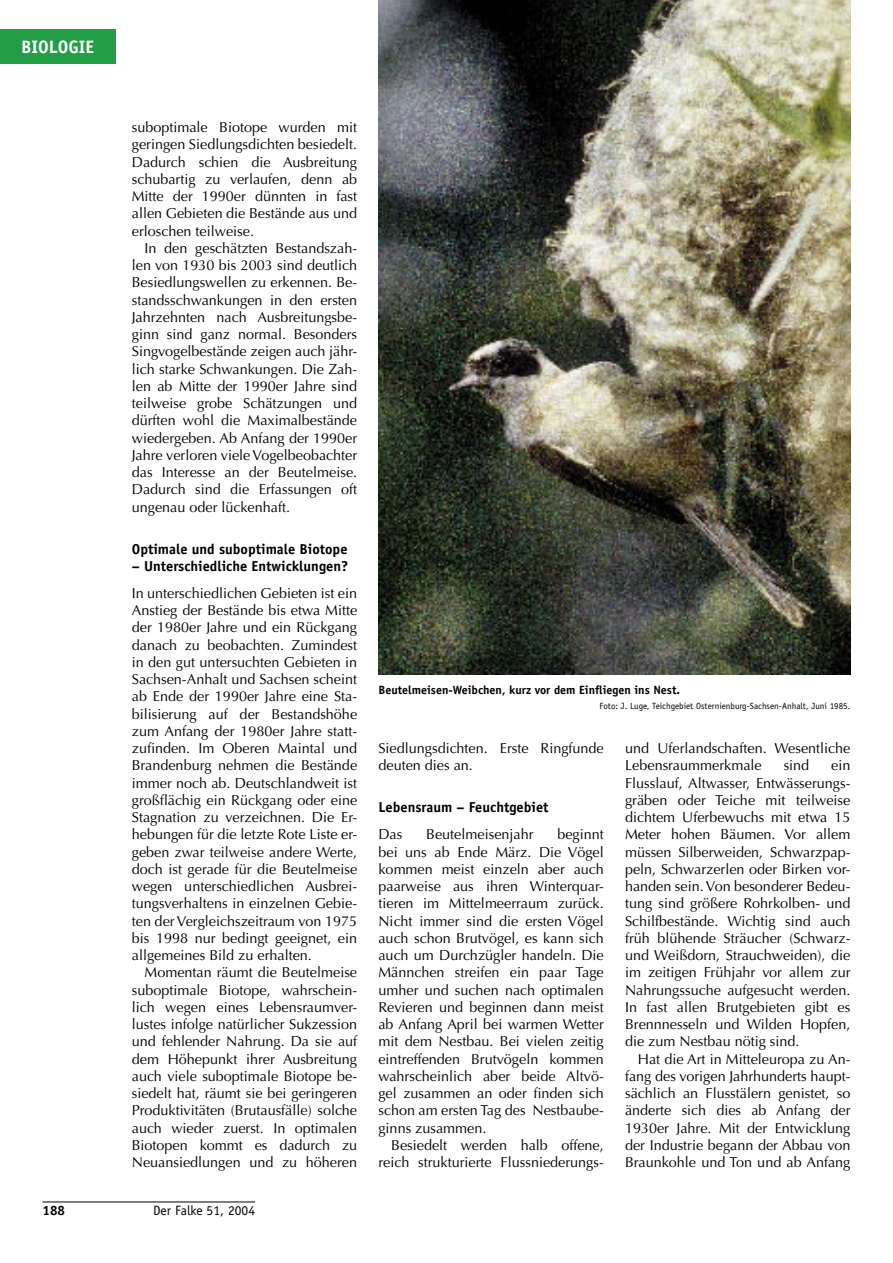
<style>
.page{position:relative;width:893px;height:1263px;background:#fff}
.page>*{position:absolute;margin:0;border:0;box-sizing:border-box;transform-origin:0 0}
.t1{font:700 18px "Officina Sans";color:#fff}
.Grundschrift{font:14.4px/17.2px "Optima";color:#000;text-align:justify}
.Grundschrift_-_ohne_Einzug{font:14.4px/17.2px "Optima";color:#000;text-align:justify}
.Zwischentitel{font:700 14.4px "Officina Sans";color:#000}
.t2{font:13.5px "Officina Sans";color:#000}
.t3{font:700 13.5px "Officina Sans";color:#000}
.Abbildung_linksb{font:700 12px "Officina Sans";color:#000}
.Abbildung_linksb-2{font:9px "Officina Sans";color:#000}
</style>
<div class="page">
<div style="left:0;top:30px;width:116px;height:34px;background:#239e46"></div>
<hr style="left:43px;top:1201px;width:212px;height:1px;background:#000">
<img style="left:378px;top:0;width:472px;height:675px">
<p class="t1" style="left:21px;top:36px;width:74px">BIOLOGIE</p>
<p class="Grundschrift" style="left:132px;top:119px;width:227px">suboptimale Biotope wurden mit geringen Siedlungsdichten besiedelt.<br>Dadurch schien die Ausbreitung schubartig zu verlaufen, denn ab Mitte der 1990er dünnten in fast allen Gebieten die Bestände aus und erloschen teilweise.</p>
<p class="Grundschrift" style="left:132px;top:240px;width:227px;text-indent:13px">In den geschätzten Bestandszah&shy;len von 1930 bis 2003 sind deutlich Besiedlungswellen zu erkennen. Be&shy;standsschwankungen in den ersten Jahrzehnten nach Ausbreitungsbe&shy;ginn sind ganz normal. Besonders Singvogelbestände zeigen auch jähr&shy;lich starke Schwankungen. Die Zah&shy;len ab Mitte der 1990er Jahre sind teilweise grobe Schätzungen und dürften wohl die Maximalbestände wiedergeben. Ab Anfang der 1990er Jahre verloren viele Vogelbeobachter das Interesse an der Beutelmeise.<br>Dadurch sind die Erfassungen oft ungenau oder lückenhaft.</p>
<p class="Zwischentitel" style="left:132px;top:540px;width:217px">Optimale und suboptimale Biotope</p>
<p class="Zwischentitel" style="left:132px;top:557px;width:218px">– Unterschiedliche Entwicklungen?</p>
<p class="Grundschrift_-_ohne_Einzug" style="left:132px;top:585px;width:227px">In unterschiedlichen Gebieten ist ein Anstieg der Bestände bis etwa Mitte der 1980er Jahre und ein Rückgang danach zu beobachten. Zumindest in den gut untersuchten Gebieten in Sachsen-Anhalt und Sachsen scheint ab Ende der 1990er Jahre eine Sta&shy;bilisierung auf der Bestandshöhe zum Anfang der 1980er Jahre statt&shy;zufinden. Im Oberen Maintal und Brandenburg nehmen die Bestände immer noch ab. Deutschlandweit ist großflächig ein Rückgang oder eine Stagnation zu verzeichnen. Die Er&shy;hebungen für die letzte Rote Liste er&shy;geben zwar teilweise andere Werte, doch ist gerade für die Beutelmeise wegen unterschiedlichen Ausbrei&shy;tungsverhaltens in einzelnen Gebie&shy;ten der Vergleichszeitraum von 1975 bis 1998 nur bedingt geeignet, ein allgemeines Bild zu erhalten.</p>
<p class="Grundschrift" style="left:132px;top:964px;width:227px;text-indent:13px">Momentan räumt die Beutelmeise suboptimale Biotope, wahrschein&shy;lich wegen eines Lebensraumver&shy;lustes infolge natürlicher Sukzession und fehlender Nahrung. Da sie auf dem Höhepunkt ihrer Ausbreitung auch viele suboptimale Biotope be&shy;siedelt hat, räumt sie bei geringeren Produktivitäten (Brutausfälle) solche auch wieder zuerst. In optimalen Biotopen kommt es dadurch zu Neuansiedlungen und zu höheren</p>
<p class="t3" style="left:43px;top:1202px;width:24px">188</p>
<p class="t2" style="left:153px;top:1202px;width:103px">Der Falke 51, 2004</p>
<p class="Abbildung_linksb" style="left:378px;top:683px;width:303px">Beutelmeisen-Weibchen, kurz vor dem Einfliegen ins Nest.</p>
<p class="Abbildung_linksb-2" style="left:599px;top:700px;width:252px">Foto: J. Luge, Teichgebiet Osternienburg-Sachsen-Anhalt, Juni 1985.</p>
<p class="Grundschrift" style="left:378px;top:740px;width:227px">Siedlungsdichten. Erste Ringfunde deuten dies an.</p>
<p class="Zwischentitel" style="left:378px;top:798px;width:172px">Lebensraum – Feuchtgebiet</p>
<p class="Grundschrift_-_ohne_Einzug" style="left:378px;top:826px;width:26px">Das</p>
<p class="Grundschrift_-_ohne_Einzug" style="left:426px;top:826px;width:109px">Beutelmeisenjahr</p>
<p class="Grundschrift_-_ohne_Einzug" style="left:378px;top:826px;width:227px;text-indent:179px">beginnt bei uns ab Ende März. Die Vögel kommen meist einzeln aber auch paarweise aus ihren Winterquar&shy;tieren im Mittelmeerraum zurück.<br>Nicht immer sind die ersten Vögel auch schon Brutvögel, es kann sich auch um Durchzügler handeln. Die Männchen streifen ein paar Tage umher und suchen nach optimalen Revieren und beginnen dann meist ab Anfang April bei warmen Wetter mit dem Nestbau. Bei vielen zeitig eintreffenden Brutvögeln kommen wahrscheinlich aber beide Altvö&shy;gel zusammen an oder finden sich schon am ersten Tag des Nestbaube&shy;ginns zusammen.</p>
<p class="Grundschrift" style="left:378px;top:1137px;width:227px;text-align:right">Besiedelt werden halb offene, reich strukturierte Flussniederungs-</p>
<p class="Grundschrift" style="left:625px;top:740px;width:227px">und Uferlandschaften. Wesentliche<br>Lebensraummerkmale</p>
<p class="Grundschrift" style="left:784px;top:757px;width:27px">sind</p>
<p class="Grundschrift" style="left:625px;top:757px;width:227px;text-indent:206px">ein Flusslauf, Altwasser, Entwässerungs&shy;gräben oder Teiche mit teilweise dichtem Uferbewuchs mit etwa 15<br>Meter hohen Bäumen. Vor allem müssen Silberweiden, Schwarzpap&shy;peln, Schwarzerlen oder Birken vor&shy;handen sein. Von besonderer Bedeu&shy;tung sind größere Rohrkolben- und Schilfbestände. Wichtig sind auch früh blühende Sträucher (Schwarz&shy;und Weißdorn, Strauchweiden), die im zeitigen Frühjahr vor allem zur Nahrungssuche aufgesucht werden.<br>In fast allen Brutgebieten gibt es Brennnesseln und Wilden Hopfen, die zum Nestbau nötig sind.</p>
<p class="Grundschrift" style="left:625px;top:1050px;width:227px;text-indent:13px">Hat die Art in Mitteleuropa zu An&shy;fang des vorigen Jahrhunderts haupt&shy;sächlich an Flusstälern genistet, so änderte sich dies ab Anfang der 1930er Jahre. Mit der Entwicklung der Industrie begann der Abbau von Braunkohle und Ton und ab Anfang</p>
</div>
